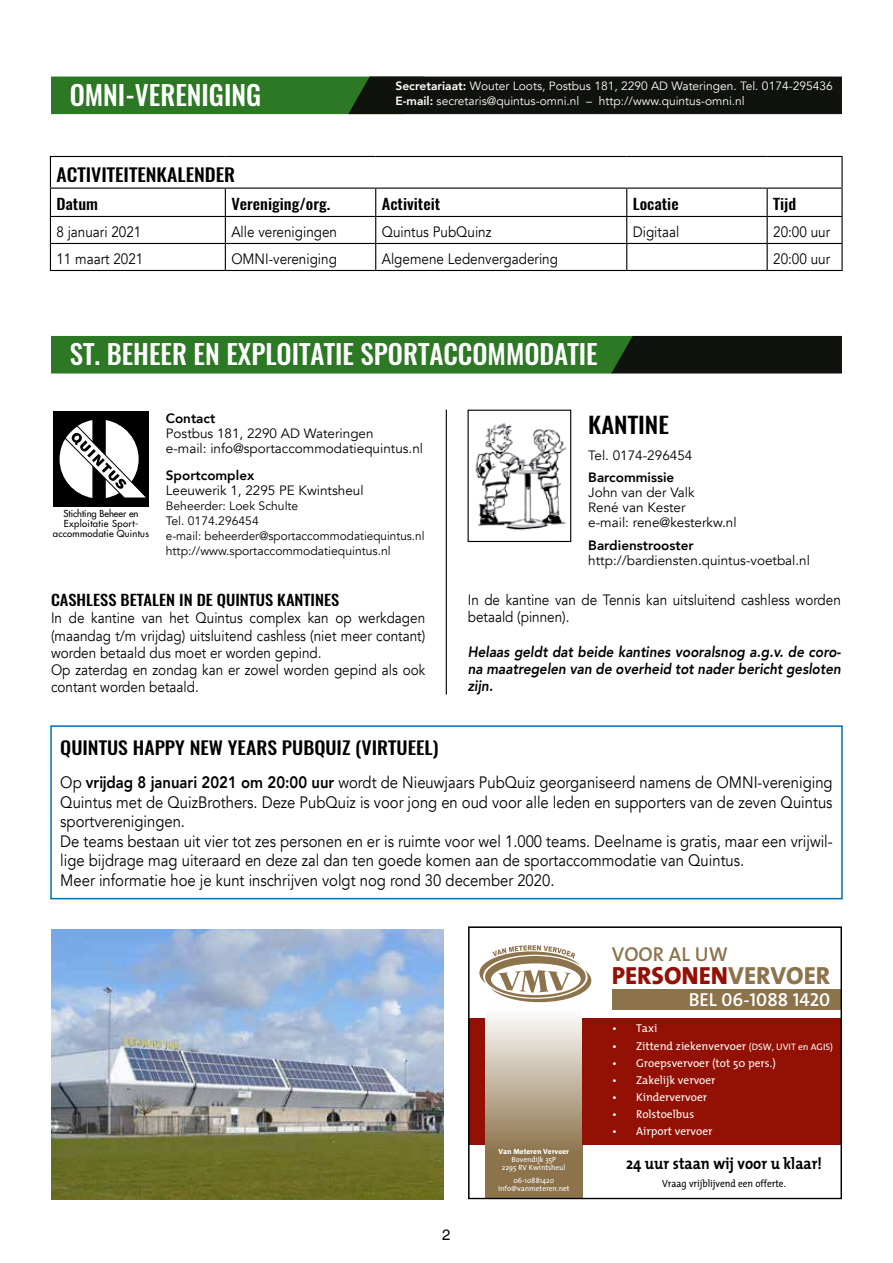
<style>
.page{position:relative;width:893px;height:1263px;background:#fff}
.page>*{position:absolute;margin:0;border:0;box-sizing:border-box;transform-origin:0 0}
.t1{font:500 27px "Oswald";color:#fff}
.t2{font:24.9px "The Mix Extra Bold Caps";color:#931004}
.t3{font:500 22.5px "Oswald";color:#000;scale:1.1 1}
.t4{font:20.1px "The Mix Semi Bold Caps";color:#8c734b}
.t5{font:18.9px "The Mix Semi Bold Caps";color:#fff}
.t6{font:500 18px "Oswald";color:#000;scale:1.1 1}
.t7{font:16.5px/19.5px "Avenir";color:#000;scale:.9 1}
.t8{font:700 16.35px "The Mix";color:#000;scale:.9 1}
.t9{font:15px/17.2px "Avenir";color:#000;scale:.9 1}
.t10{font:italic 800 15px/17.2px "Avenir";color:#000;text-align:justify;scale:.9 1}
.t11{font:500 15px "Oswald";color:#000;scale:1.1 1}
.t12{font:15px "Helvetica World";color:#000}
.t13{font:13.5px/15px "Avenir";color:#000}
.t14{font:800 13.5px "Avenir";color:#000}
.t15{font:12.15px/15px "Avenir";color:#000}
.t16{font:12px "Avenir";color:#fff}
.t17{font:11.4px "The Mix";color:#fff}
.t18{font:10.35px "The Mix";color:#000;scale:.9 1}
.t19{font:9.45px/9.9px "Futura";letter-spacing:.025em;color:#000;text-align:center}
.t20{font:7.5px/8.4px "The Mix";color:#fff;text-align:center}
.t21{font:800 7.5px "The Mix";color:#fff}
.s1{font-weight:800}
.s2{color:#8c734b}
.s3{font-size:9.45px}
</style>
<div class="page">
<svg style="left:51px;top:336px;width:791px;height:37px;background:#245c1d"></svg>
<div style="left:53px;top:411px;width:96px;height:96px;background:#000"></div>
<svg style="left:60px;top:420px;width:86px;height:78px"></svg>
<hr style="left:446px;top:410px;width:1px;height:284px;background:#000">
<img style="left:475px;top:422px;width:92px;height:109px">
<div style="left:468px;top:410px;width:103px;height:132px;border:1px solid #000"></div>
<hr style="left:50px;top:156px;width:175px;height:1px;background:#000">
<hr style="left:50px;top:157px;width:1px;height:31px;background:#000">
<hr style="left:225px;top:156px;width:151px;height:1px;background:#000">
<hr style="left:376px;top:156px;width:251px;height:1px;background:#000">
<hr style="left:627px;top:156px;width:140px;height:1px;background:#000">
<hr style="left:767px;top:156px;width:76px;height:1px;background:#000">
<hr style="left:841px;top:157px;width:2px;height:31px;background:#000">
<hr style="left:50px;top:188px;width:175px;height:1px;background:#000">
<hr style="left:225px;top:188px;width:151px;height:1px;background:#000">
<hr style="left:376px;top:188px;width:251px;height:1px;background:#000">
<hr style="left:627px;top:188px;width:140px;height:1px;background:#000">
<hr style="left:767px;top:188px;width:76px;height:1px;background:#000">
<hr style="left:841px;top:189px;width:2px;height:27px;background:#000">
<hr style="left:50px;top:216px;width:175px;height:1px;background:#000">
<hr style="left:225px;top:216px;width:151px;height:1px;background:#000">
<hr style="left:376px;top:216px;width:251px;height:1px;background:#000">
<hr style="left:627px;top:216px;width:140px;height:1px;background:#000">
<hr style="left:767px;top:216px;width:76px;height:1px;background:#000">
<hr style="left:841px;top:217px;width:2px;height:26px;background:#000">
<hr style="left:50px;top:243px;width:175px;height:1px;background:#000">
<svg style="left:50px;top:189px;width:1px;height:81px"></svg>
<hr style="left:225px;top:243px;width:151px;height:1px;background:#000">
<svg style="left:225px;top:189px;width:1px;height:81px"></svg>
<hr style="left:376px;top:243px;width:251px;height:1px;background:#000">
<svg style="left:375px;top:189px;width:1px;height:81px"></svg>
<hr style="left:627px;top:243px;width:140px;height:1px;background:#000">
<svg style="left:626px;top:189px;width:1px;height:81px"></svg>
<hr style="left:767px;top:243px;width:76px;height:1px;background:#000">
<svg style="left:767px;top:189px;width:1px;height:81px"></svg>
<hr style="left:841px;top:244px;width:2px;height:26px;background:#000">
<hr style="left:50px;top:270px;width:175px;height:1px;background:#000">
<hr style="left:225px;top:270px;width:151px;height:1px;background:#000">
<hr style="left:376px;top:270px;width:251px;height:1px;background:#000">
<hr style="left:627px;top:270px;width:140px;height:1px;background:#000">
<hr style="left:767px;top:270px;width:76px;height:1px;background:#000">
<img style="left:51px;top:929px;width:393px;height:270px">
<svg style="left:51px;top:77px;width:791px;height:37px;background:#1b3a16"></svg>
<svg style="left:485px;top:1002px;width:97px;height:194px;background:#baab94"></svg>
<svg style="left:479px;top:945px;width:112px;height:57px"></svg>
<div style="left:582px;top:1018px;width:259px;height:127px;background:#931004"></div>
<div style="left:469px;top:1018px;width:16px;height:127px;background:#931004"></div>
<div style="left:612px;top:989px;width:229px;height:21px;background:#8c734b"></div>
<div style="left:468px;top:926px;width:374px;height:273px;border:1px solid #000"></div>
<div style="left:50px;top:725px;width:793px;height:174px;border:2px solid #006db6"></div>
<h1 class="t1" style="left:70px;top:76px;width:193px">OMNI-VERENIGING</h1>
<p class="t16" style="left:395px;top:79px;width:439px"><span class="s1">Secretariaat:</span> Wouter Loots, Postbus 181, 2290 AD Wateringen. Tel. 0174-295436</p>
<p class="t16" style="left:395px;top:94px;width:351px"><span class="s1">E-mail:</span> secretaris@quintus-omni.nl – http://www.quintus-omni.nl</p>
<p class="t6" style="left:56px;top:162px;width:164px">ACTIVITEITENKALENDER</p>
<p class="t11" style="left:56px;top:194px;width:39px">Datum</p>
<p class="t11" style="left:231px;top:194px;width:91px">Vereniging/org.</p>
<p class="t11" style="left:382px;top:194px;width:55px">Activiteit</p>
<p class="t11" style="left:633px;top:194px;width:43px">Locatie</p>
<p class="t11" style="left:773px;top:194px;width:22px">Tijd</p>
<p class="t9" style="left:56px;top:224px;width:96px">8 januari 2021</p>
<p class="t9" style="left:231px;top:224px;width:119px">Alle verenigingen</p>
<p class="t9" style="left:382px;top:224px;width:123px">Quintus PubQuinz</p>
<p class="t9" style="left:633px;top:224px;width:53px">Digitaal</p>
<p class="t9" style="left:773px;top:224px;width:65px">20:00 uur</p>
<p class="t9" style="left:56px;top:251px;width:98px">11 maart 2021</p>
<p class="t9" style="left:231px;top:251px;width:119px">OMNI-vereniging</p>
<p class="t9" style="left:382px;top:251px;width:197px">Algemene Ledenvergadering</p>
<p class="t9" style="left:773px;top:251px;width:65px">20:00 uur</p>
<h1 class="t1" style="left:70px;top:336px;width:530px">ST. BEHEER EN EXPLOITATIE SPORTACCOMMODATIE</h1>
<p class="t19" style="left:53px;top:509px;width:98px">Stichting Beheer en<br>Exploitatie Sport&shy;accommodatie Quintus</p>
<p class="t14" style="left:166px;top:408px;width:51px">Contact</p>
<p class="t13" style="left:166px;top:426px;width:259px">Postbus 181, 2290 AD Wateringen<br>e-mail: info@sportaccommodatiequintus.nl</p>
<p class="t14" style="left:166px;top:465px;width:90px">Sportcomplex</p>
<p class="t13" style="left:166px;top:483px;width:199px">Leeuwerik 1, 2295 PE Kwintsheul</p>
<p class="t15" style="left:166px;top:499px;width:260px">Beheerder: Loek Schulte<br>Tel. 0174.296454<br>e-mail: beheerder@sportaccommodatiequintus.nl http://www.sportaccommodatiequintus.nl</p>
<p class="t11" style="left:51px;top:590px;width:263px">CASHLESS BETALEN IN DE QUINTUS KANTINES</p>
<p class="t9" style="left:51px;top:610px;width:417px">In de kantine van het Quintus complex kan op werkdagen (maandag t/m vrijdag) uitsluitend cashless (niet meer contant) worden betaald dus moet er worden gepind.<br>Op zaterdag en zondag kan er zowel worden gepind als ook contant worden betaald.</p>
<h3 class="t3" style="left:588px;top:409px;width:75px">KANTINE</h3>
<p class="t13" style="left:588px;top:448px;width:106px">Tel. 0174-296454</p>
<p class="t14" style="left:588px;top:467px;width:87px">Barcommissie</p>
<p class="t13" style="left:588px;top:485px;width:150px">John van der Valk<br>René van Kester<br>e-mail: rene@kesterkw.nl</p>
<p class="t14" style="left:588px;top:534px;width:107px">Bardienstrooster</p>
<p class="t13" style="left:588px;top:553px;width:223px">http://bardiensten.quintus-voetbal.nl</p>
<p class="t9" style="left:468px;top:591px;width:416px">In de kantine van de Tennis kan uitsluitend cashless worden betaald (pinnen).</p>
<p class="t10" style="left:468px;top:643px;width:416px">Helaas geldt dat beide kantines vooralsnog a.g.v. de coro&shy;na maatregelen van de overheid tot nader bericht gesloten zijn.</p>
<p class="t6" style="left:60px;top:735px;width:345px">QUINTUS HAPPY NEW YEARS PUBQUIZ (VIRTUEEL)</p>
<p class="t7" style="left:60px;top:773px;width:860px">Op <span class="s1">vrijdag 8 januari 2021 om 20:00 uur</span> wordt de Nieuwjaars PubQuiz georganiseerd namens de OMNI-vereniging Quintus met de QuizBrothers. Deze PubQuiz is voor jong en oud voor alle leden en supporters van de zeven Quintus sportverenigingen.<br>De teams bestaan uit vier tot zes personen en er is ruimte voor wel 1.000 teams. Deelname is gratis, maar een vrijwil&shy;lige bijdrage mag uiteraard en deze zal dan ten goede komen aan de sportaccommodatie van Quintus.<br>Meer informatie hoe je kunt inschrijven volgt nog rond 30 december 2020.</p>
<p class="t12" style="left:442px;top:1226px;width:10px">2</p>
<p class="t21" style="left:498px;top:1145px;width:72px">Van Meteren Vervoer</p>
<p class="t20" style="left:502px;top:1155px;width:65px">Bovendijk 35P<br>2295 RV Kwintsheul</p>
<p class="t20" style="left:498px;top:1176px;width:73px">06-10881420 info@vanmeteren.net</p>
<p class="t4" style="left:612px;top:938px;width:118px">VOOR AL UW</p>
<h2 class="t2" style="left:612px;top:954px;width:220px">PERSONEN<span class="s2">VERVOER</span></h2>
<p class="t5" style="left:689px;top:984px;width:143px">BEL 06-1088 1420</p>
<p class="t17" style="left:612px;top:1019px;width:47px">• Taxi</p>
<p class="t17" style="left:612px;top:1036px;width:222px">• Zittend ziekenvervoer <span class="s3">(DSW, UVIT en AGIS)</span></p>
<p class="t17" style="left:612px;top:1053px;width:165px">• Groepsvervoer (tot 50 pers.)</p>
<p class="t17" style="left:612px;top:1070px;width:105px">• Zakelijk vervoer</p>
<p class="t17" style="left:612px;top:1087px;width:97px">• Kindervervoer</p>
<p class="t17" style="left:612px;top:1105px;width:84px">• Rolstoelbus</p>
<p class="t17" style="left:612px;top:1122px;width:102px">• Airport vervoer</p>
<p class="t8" style="left:626px;top:1149px;width:219px">24 uur staan wij voor u klaar!</p>
<p class="t18" style="left:662px;top:1174px;width:139px">Vraag vrijblijvend een offerte.</p>
</div>
